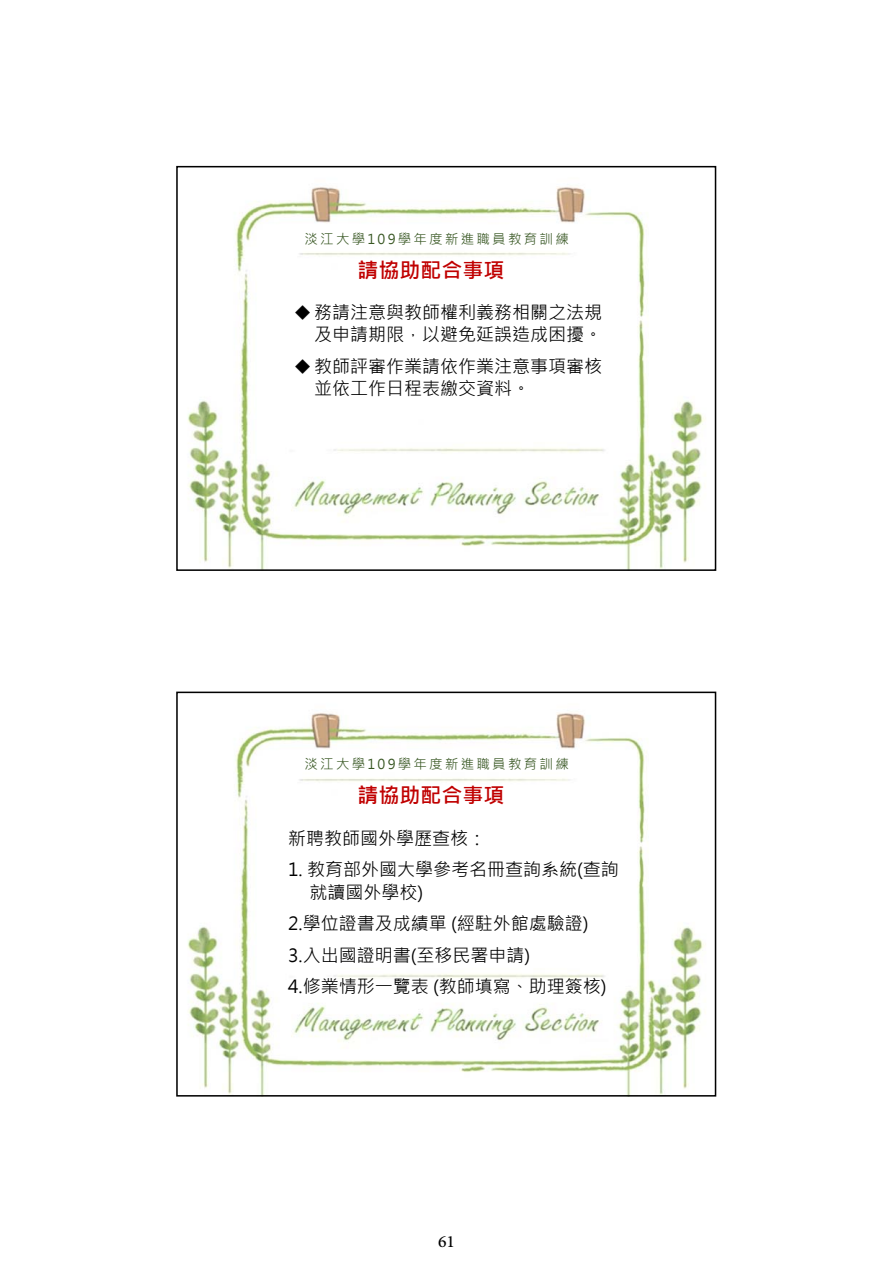
<style>
.page{position:relative;width:893px;height:1263px;background:#fff}
.page>*{position:absolute;margin:0;border:0;box-sizing:border-box;transform-origin:0 0}
.t1{font:24px "Adobe Arabic";color:#000}
.t2{font:700 21px "Microsoft Jheng Hei";color:#c00000}
.t3{font:18px/22.5px "Microsoft Jheng Hei";color:#000}
.t4{font:13.5px "Microsoft Jheng Hei";letter-spacing:.165em;color:#385723}
</style>
<div class="page">
<img style="left:187px;top:186px;width:518px;height:382px">
<div style="left:176px;top:166px;width:540px;height:405px;border:2px solid #000"></div>
<img style="left:187px;top:712px;width:518px;height:382px">
<div style="left:176px;top:692px;width:540px;height:405px;border:2px solid #000"></div>
<p class="t4" style="left:304px;top:229px;width:266px">淡江大學109學年度新進職員教育訓練</p>
<p class="t2" style="left:358px;top:255px;width:148px">請協助配合事項</p>
<p class="t3" style="left:294px;top:300px;width:310px;text-align:right">◆務請注意與教師權利義務相關之法規及申請期限，以避免延誤造成困擾。</p>
<p class="t3" style="left:314px;top:354px;width:289px;text-indent:-20px">◆教師評審作業請依作業注意事項審核並依工作日程表繳交資料。</p>
<p class="t4" style="left:304px;top:755px;width:266px">淡江大學109學年度新進職員教育訓練</p>
<p class="t2" style="left:358px;top:781px;width:148px">請協助配合事項</p>
<p class="t3" style="left:288px;top:826px;width:199px">新聘教師國外學歷查核：</p>
<p class="t3" style="left:309px;top:858px;width:311px;text-indent:-21px">1. 教育部外國大學參考名冊查詢系統(查詢就讀國外學校)</p>
<p class="t3" style="left:288px;top:907px;width:320px;line-height:31.5px">2.學位證書及成績單 (經駐外館處驗證)<br>3.入出國證明書(至移民署申請)<br>4.修業情形一覽表 (教師填寫、助理簽核)</p>
<h1 class="t1" style="left:438px;top:1225px;width:18px">61</h1>
</div>
